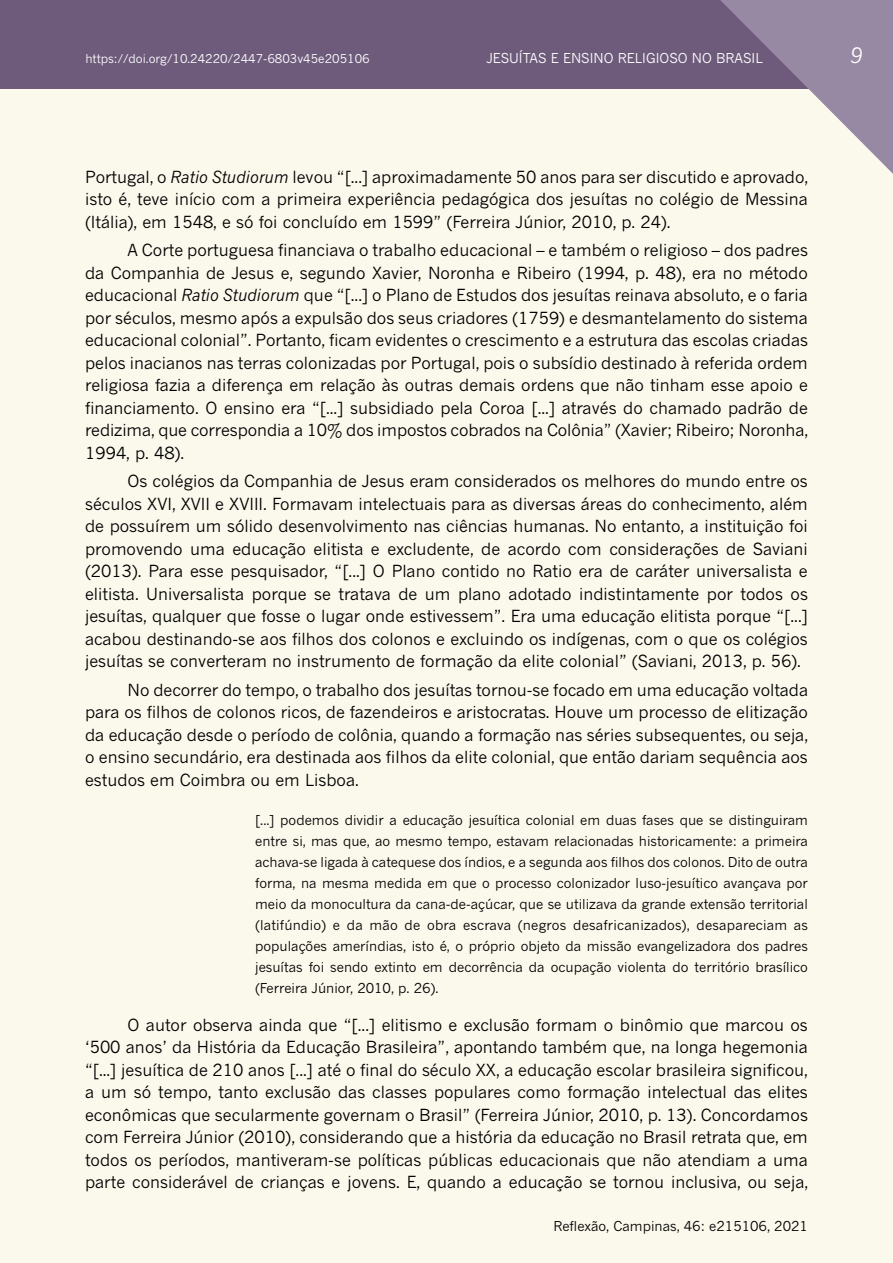
<style>
.page{position:relative;width:893px;height:1263px;background:#fbf8ec}
.page>*{position:absolute;margin:0;border:0;box-sizing:border-box;transform-origin:0 0}
.t1{font:italic 21px "News Gothic MT Std";color:#fff}
.t2{font:16.5px/22.5px "News Gothic MT Std";color:#000;text-align:justify}
.t3{font:13.5px/21px "News Gothic MT Std";color:#000;text-align:justify}
.t4{font:13.5px "News Gothic MT Std";color:#fff}
.t5{font:12px "News Gothic MT Std";color:#fff}
.s1{font-style:italic}
</style>
<div class="page">
<div style="left:0;top:0;width:887px;height:89px;background:#6e5b7b"></div>
<svg style="left:720px;top:0;width:173px;height:174px"></svg>
<p class="t5" style="left:85px;top:51px;width:286px">https://doi.org/10.24220/2447-6803v45e205106</p>
<p class="t4" style="left:487px;top:49px;width:278px">JESUÍTAS E ENSINO RELIGIOSO NO BRASIL</p>
<p class="t1" style="left:850px;top:42px;width:15px">9</p>
<p class="t2" style="left:85px;top:165px;width:724px">Portugal, o <span class="s1">Ratio Studiorum</span> levou “[...] aproximadamente 50 anos para ser discutido e aprovado, isto é, teve início com a primeira experiência pedagógica dos jesuítas no colégio de Messina (Itália), em 1548, e só foi concluído em 1599” (Ferreira Júnior, 2010, p. 24).</p>
<p class="t2" style="left:85px;top:239px;width:724px;text-indent:43px">A Corte portuguesa financiava o trabalho educacional – e também o religioso – dos padres da Companhia de Jesus e, segundo Xavier, Noronha e Ribeiro (1994, p. 48), era no método educacional <span class="s1">Ratio Studiorum</span> que “[...] o Plano de Estudos dos jesuítas reinava absoluto, e o faria por séculos, mesmo após a expulsão dos seus criadores (1759) e desmantelamento do sistema educacional colonial”. Portanto, ficam evidentes o crescimento e a estrutura das escolas criadas pelos inacianos nas terras colonizadas por Portugal, pois o subsídio destinado à referida ordem religiosa fazia a diferença em relação às outras demais ordens que não tinham esse apoio e financiamento. O ensino era “[...] subsidiado pela Coroa [...] através do chamado padrão de redizima, que correspondia a 10% dos impostos cobrados na Colônia” (Xavier; Ribeiro; Noronha, 1994, p. 48).</p>
<p class="t2" style="left:85px;top:470px;width:724px;text-indent:43px">Os colégios da Companhia de Jesus eram considerados os melhores do mundo entre os séculos XVI, XVII e XVIII. Formavam intelectuais para as diversas áreas do conhecimento, além de possuírem um sólido desenvolvimento nas ciências humanas. No entanto, a instituição foi promovendo uma educação elitista e excludente, de acordo com considerações de Saviani (2013). Para esse pesquisador, “[...] O Plano contido no Ratio era de caráter universalista e elitista. Universalista porque se tratava de um plano adotado indistintamente por todos os jesuítas, qualquer que fosse o lugar onde estivessem”. Era uma educação elitista porque “[...] acabou destinando-se aos filhos dos colonos e excluindo os indígenas, com o que os colégios jesuítas se converteram no instrumento de formação da elite colonial” (Saviani, 2013, p. 56).</p>
<p class="t2" style="left:85px;top:678px;width:725px;text-indent:43px">No decorrer do tempo, o trabalho dos jesuítas tornou-se focado em uma educação voltada para os filhos de colonos ricos, de fazendeiros e aristocratas. Houve um processo de elitização da educação desde o período de colônia, quando a formação nas séries subsequentes, ou seja, o ensino secundário, era destinada aos filhos da elite colonial, que então dariam sequência aos estudos em Coimbra ou em Lisboa.</p>
<p class="t3" style="left:255px;top:810px;width:554px">[...] podemos dividir a educação jesuítica colonial em duas fases que se distinguiram entre si, mas que, ao mesmo tempo, estavam relacionadas historicamente: a primeira achava-se ligada à catequese dos índios, e a segunda aos filhos dos colonos. Dito de outra forma, na mesma medida em que o processo colonizador luso-jesuítico avançava por meio da monocultura da cana-de-açúcar, que se utilizava da grande extensão territorial (latifúndio) e da mão de obra escrava (negros desafricanizados), desapareciam as populações ameríndias, isto é, o próprio objeto da missão evangelizadora dos padres jesuítas foi sendo extinto em decorrência da ocupação violenta do território brasílico (Ferreira Júnior, 2010, p. 26).</p>
<p class="t2" style="left:85px;top:1013px;width:724px;text-indent:43px">O autor observa ainda que “[...] elitismo e exclusão formam o binômio que marcou os ‘500 anos’ da História da Educação Brasileira”, apontando também que, na longa hegemonia “[...] jesuítica de 210 anos [...] até o final do século XX, a educação escolar brasileira significou, a um só tempo, tanto exclusão das classes populares como formação intelectual das elites econômicas que secularmente governam o Brasil” (Ferreira Júnior, 2010, p. 13). Concordamos com Ferreira Júnior (2010), considerando que a história da educação no Brasil retrata que, em todos os períodos, mantiveram-se políticas públicas educacionais que não atendiam a uma parte considerável de crianças e jovens. E, quando a educação se tornou inclusiva, ou seja,</p>
<p class="t3" style="left:553px;top:1215px;width:256px">Reflexão, Campinas, 46: e215106, 2021</p>
</div>
